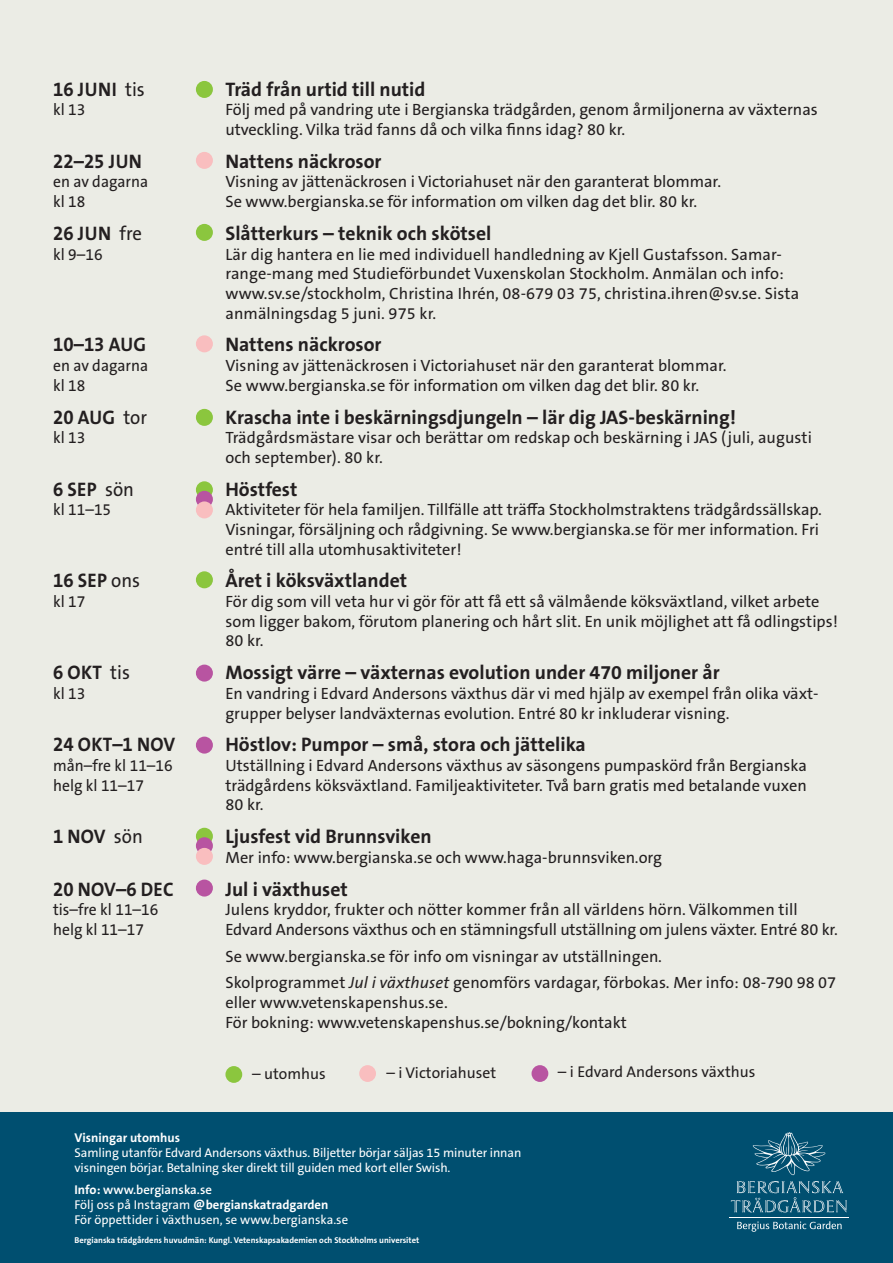
<style>
.page{position:relative;width:893px;height:1263px;background:#ebece5}
.page>*{position:absolute;margin:0;border:0;box-sizing:border-box;transform-origin:0 0}
.t1{font:700 19.65px "The Sans B W7";color:#231f20}
.t2{font:700 19.65px "The Sans B W7";color:#231f20;scale:.95 1}
.t3{font:16.35px/19.6px "The Sans B W5 Plain";color:#231f20}
.t4{font:16.35px "The Sans B W5 Plain";color:#231f20;scale:.95 1}
.t5{font:15.6px "The Sans B W5 Plain";color:#231f20}
.t6{font:12.75px/15.3px "The Sans B W5 Plain";letter-spacing:-.01em;color:#fff}
.t7{font:700 8.55px "The Sans B W7";color:#fff}
.s1{font-family:"The Sans B W5 Plain";font-weight:400}
.s2{font-style:italic}
.s3{font-family:"The Sans B W7";font-weight:700}
.s4{font-family:"The Sans B W6";font-weight:600}
</style>
<div class="page">
<div style="left:196px;top:152px;width:17px;height:17px;background:#f9bebf;border-radius:50%"></div>
<div style="left:196px;top:879px;width:17px;height:17px;background:#b854a1;border-radius:50%"></div>
<div style="left:196px;top:335px;width:17px;height:17px;background:#f9bebf;border-radius:50%"></div>
<div style="left:196px;top:571px;width:17px;height:17px;background:#8bc63e;border-radius:50%"></div>
<div style="left:196px;top:481px;width:17px;height:17px;background:#8bc63e;border-radius:50%"></div>
<div style="left:196px;top:491px;width:17px;height:17px;background:#b854a1;border-radius:50%"></div>
<div style="left:196px;top:501px;width:17px;height:17px;background:#f9bebf;border-radius:50%"></div>
<div style="left:196px;top:81px;width:17px;height:17px;background:#8bc63e;border-radius:50%"></div>
<div style="left:196px;top:224px;width:17px;height:17px;background:#8bc63e;border-radius:50%"></div>
<div style="left:196px;top:737px;width:17px;height:17px;background:#b854a1;border-radius:50%"></div>
<div style="left:196px;top:828px;width:17px;height:17px;background:#8bc63e;border-radius:50%"></div>
<div style="left:196px;top:837px;width:17px;height:17px;background:#b854a1;border-radius:50%"></div>
<div style="left:196px;top:848px;width:17px;height:17px;background:#f9bebf;border-radius:50%"></div>
<div style="left:196px;top:665px;width:17px;height:17px;background:#b854a1;border-radius:50%"></div>
<div style="left:196px;top:409px;width:17px;height:17px;background:#8bc63e;border-radius:50%"></div>
<div style="left:0;top:1112px;width:893px;height:151px;background:#004f70"></div>
<hr style="left:730px;top:1217px;width:119px;height:1px;background:#fff">
<svg style="left:731px;top:1181px;width:116px;height:31px"></svg>
<svg style="left:753px;top:1132px;width:72px;height:43px"></svg>
<svg style="left:737px;top:1221px;width:105px;height:11px"></svg>
<div style="left:225px;top:1066px;width:17px;height:17px;background:#8bc63e;border-radius:50%"></div>
<div style="left:359px;top:1065px;width:17px;height:17px;background:#f9bebf;border-radius:50%"></div>
<div style="left:531px;top:1065px;width:17px;height:17px;background:#b854a1;border-radius:50%"></div>
<p class="t2" style="left:53px;top:76px;width:98px">16 JUNI <span class="s1">tis</span></p>
<p class="t4" style="left:53px;top:99px;width:35px">kl 13</p>
<p class="t2" style="left:53px;top:149px;width:95px">22–25 JUN</p>
<p class="t4" style="left:53px;top:171px;width:102px">en av dagarna</p>
<p class="t4" style="left:53px;top:191px;width:35px">kl 18</p>
<p class="t2" style="left:53px;top:221px;width:95px">26 JUN <span class="s1">fre</span></p>
<p class="t4" style="left:53px;top:244px;width:54px">kl 9–16</p>
<p class="t2" style="left:53px;top:332px;width:99px">10–13 AUG</p>
<p class="t4" style="left:53px;top:355px;width:102px">en av dagarna</p>
<p class="t4" style="left:53px;top:375px;width:35px">kl 18</p>
<p class="t2" style="left:53px;top:404px;width:100px">20 AUG <span class="s1">tor</span></p>
<p class="t4" style="left:53px;top:427px;width:35px">kl 13</p>
<p class="t2" style="left:53px;top:476px;width:87px">6 SEP <span class="s1">sön</span></p>
<p class="t4" style="left:53px;top:499px;width:63px">kl 11–15</p>
<p class="t2" style="left:53px;top:568px;width:93px">16 SEP <span class="s1">ons</span></p>
<p class="t4" style="left:53px;top:591px;width:35px">kl 17</p>
<p class="t2" style="left:53px;top:660px;width:82px">6 OKT <span class="s1">tis</span></p>
<p class="t4" style="left:53px;top:683px;width:35px">kl 13</p>
<p class="t2" style="left:53px;top:732px;width:130px">24 OKT–1 NOV</p>
<p class="t4" style="left:53px;top:755px;width:127px">mån–fre kl 11–16</p>
<p class="t4" style="left:53px;top:775px;width:97px">helg kl 11–17</p>
<p class="t2" style="left:53px;top:824px;width:96px">1 NOV <span class="s1">sön</span></p>
<p class="t2" style="left:53px;top:876px;width:128px">20 NOV–6 DEC</p>
<p class="t4" style="left:53px;top:899px;width:112px">tis–fre kl 11–16</p>
<p class="t4" style="left:53px;top:919px;width:97px">helg kl 11–17</p>
<p class="t1" style="left:225px;top:76px;width:202px">Träd från urtid till nutid</p>
<p class="t3" style="left:225px;top:100px;width:594px">Följ med på vandring ute i Bergianska trädgården, genom årmiljonerna av växternas utveckling. Vilka träd fanns då och vilka finns idag? 80 kr.</p>
<p class="t1" style="left:225px;top:149px;width:158px">Nattens näckrosor</p>
<p class="t3" style="left:225px;top:172px;width:497px">Visning av jättenäckrosen i Victoriahuset när den garanterat blommar.<br>Se www.bergianska.se för information om vilken dag det blir. 80 kr.</p>
<p class="t1" style="left:225px;top:221px;width:268px">Slåtterkurs – teknik och skötsel</p>
<p class="t3" style="left:225px;top:244px;width:575px">Lär dig hantera en lie med individuell handledning av Kjell Gustafsson. Samar&shy;range-mang med Studieförbundet Vuxenskolan Stockholm. Anmälan och info: www.sv.se/stockholm, Christina Ihrén, 08-679 03 75, christina.ihren@sv.se. Sista anmälningsdag 5 juni. 975 kr.</p>
<p class="t1" style="left:225px;top:332px;width:158px">Nattens näckrosor</p>
<p class="t3" style="left:225px;top:356px;width:503px">Visning av jättenäckrosen i Victoriahuset när den garanterat blommar.<br>Se www.bergianska.se för information om vilken dag det blir. 80 kr.</p>
<p class="t1" style="left:225px;top:404px;width:512px">Krascha inte i beskärningsdjungeln – lär dig JAS-beskärning!</p>
<p class="t3" style="left:225px;top:428px;width:588px">Trädgårdsmästare visar och berättar om redskap och beskärning i JAS (juli, augusti och september). 80 kr.</p>
<p class="t1" style="left:225px;top:476px;width:74px">Höstfest</p>
<p class="t3" style="left:225px;top:500px;width:598px">Aktiviteter för hela familjen. Tillfälle att träffa Stockholmstraktens trädgårdssällskap.<br>Visningar, försäljning och rådgivning. Se www.bergianska.se för mer information. Fri entré till alla utomhusaktiviteter!</p>
<p class="t1" style="left:225px;top:568px;width:183px">Året i köksväxtlandet</p>
<p class="t3" style="left:225px;top:592px;width:614px">För dig som vill veta hur vi gör för att få ett så välmående köksväxtland, vilket arbete som ligger bakom, förutom planering och hårt slit. En unik möjlighet att få odlingstips!<br>80 kr.</p>
<p class="t1" style="left:225px;top:660px;width:496px">Mossigt värre – växternas evolution under 470 miljoner år</p>
<p class="t3" style="left:225px;top:684px;width:594px">En vandring i Edvard Andersons växthus där vi med hjälp av exempel från olika växt&shy;grupper belyser landväxternas evolution. Entré 80 kr inkluderar visning.</p>
<p class="t1" style="left:225px;top:732px;width:362px">Höstlov: Pumpor – små, stora och jättelika</p>
<p class="t3" style="left:225px;top:756px;width:583px;text-align:justify">Utställning i Edvard Andersons växthus av säsongens pumpaskörd från Bergianska trädgårdens köksväxtland. Familjeaktiviteter. Två barn gratis med betalande vuxen 80 kr.</p>
<p class="t1" style="left:225px;top:824px;width:208px">Ljusfest vid Brunnsviken</p>
<p class="t3" style="left:225px;top:848px;width:438px">Mer info: www.bergianska.se och www.haga-brunnsviken.org</p>
<p class="t1" style="left:225px;top:876px;width:124px">Jul i växthuset</p>
<p class="t3" style="left:225px;top:900px;width:614px">Julens kryddor, frukter och nötter kommer från all världens hörn. Välkommen till<br>Edvard Andersons växthus och en stämningsfull utställning om julens växter. Entré 80 kr.</p>
<p class="t3" style="left:225px;top:946px;width:438px">Se www.bergianska.se för info om visningar av utställningen.</p>
<p class="t3" style="left:225px;top:973px;width:612px">Skolprogrammet <span class="s2">Jul i växthuset</span> genomförs vardagar, förbokas. Mer info: 08-790 98 07 eller www.vetenskapenshus.se.<br>För bokning: www.vetenskapenshus.se/bokning/kontakt</p>
<p class="t5" style="left:252px;top:1064px;width:75px">– utomhus</p>
<p class="t5" style="left:387px;top:1063px;width:111px">– i Victoriahuset</p>
<p class="t5" style="left:558px;top:1062px;width:199px">– i Edvard Andersons växthus</p>
<p class="t6" style="left:75px;top:1130px;width:448px"><span class="s3">Visningar utomhus<br></span>Samling utanför Edvard Andersons växthus. Biljetter börjar säljas 15 minuter innan visningen börjar. Betalning sker direkt till guiden med kort eller Swish.</p>
<p class="t6" style="left:75px;top:1182px;width:275px"><span class="s3">Info:</span> <span class="s4">www.bergianska.se<br></span>Följ oss på Instagram <span class="s3">@bergianskatradgarden<br></span>För öppettider i växthusen, se www.bergianska.se</p>
<p class="t7" style="left:75px;top:1235px;width:346px">Bergianska trädgårdens huvudmän: Kungl. Vetenskapsakademien och Stockholms universitet</p>
</div>
